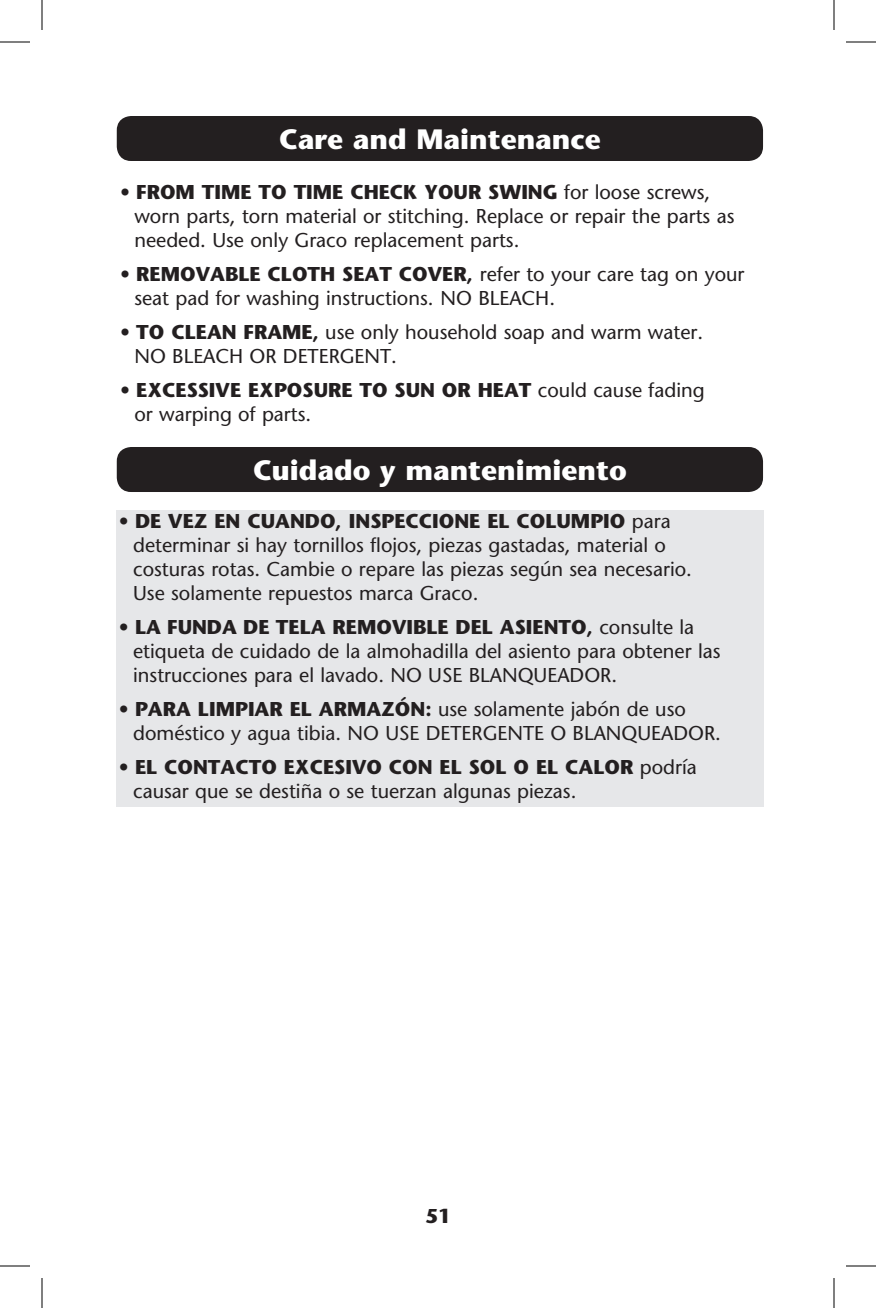
<style>
.page{position:relative;width:876px;height:1308px;background:#fff}
.page>*{position:absolute;margin:0;border:0;box-sizing:border-box;transform-origin:0 0}
.t1{font:700 28px "Stone Sans";color:#fff}
.t2{font:20px/24px "Stone Sans";color:#231f20}
.t3{font:700 20px "Stone Sans";color:#231f20}
.s1{font-weight:700}
</style>
<div class="page">
<div style="left:117px;top:116px;width:646px;height:45px;background:#231f20;border-radius:14px"></div>
<div style="left:117px;top:447px;width:646px;height:45px;background:#231f20;border-radius:14px"></div>
<div style="left:117px;top:510px;width:647px;height:297px;background:#e6e7e9"></div>
<hr style="left:0;top:42px;width:30px;height:1px;background:#000">
<hr style="left:846px;top:42px;width:30px;height:1px;background:#000">
<hr style="left:0;top:1266px;width:30px;height:1px;background:#000">
<hr style="left:846px;top:1266px;width:30px;height:1px;background:#000">
<hr style="left:42px;top:0;width:1px;height:30px;background:#000">
<hr style="left:42px;top:1278px;width:1px;height:30px;background:#000">
<hr style="left:834px;top:0;width:1px;height:30px;background:#000">
<hr style="left:834px;top:1278px;width:1px;height:30px;background:#000">
<h1 class="t1" style="left:279px;top:123px;width:323px">Care and Maintenance</h1>
<p class="t2" style="left:134px;top:180px;width:602px;text-indent:-14px">• <span class="s1">FROM TIME TO TIME CHECK YOUR SWING</span> for loose screws, worn parts, torn material or stitching. Replace or repair the parts as needed. Use only Graco replacement parts.</p>
<p class="t2" style="left:134px;top:262px;width:612px;text-indent:-14px">• <span class="s1">REMOVABLE CLOTH SEAT COVER,</span> refer to your care tag on your seat pad for washing instructions. NO BLEACH.</p>
<p class="t2" style="left:134px;top:320px;width:570px;text-indent:-14px">• <span class="s1">TO CLEAN FRAME,</span> use only household soap and warm water.<br>NO BLEACH OR DETERGENT.</p>
<p class="t2" style="left:134px;top:378px;width:572px;text-indent:-14px">• <span class="s1">EXCESSIVE EXPOSURE TO SUN OR HEAT</span> could cause fading or warping of parts.</p>
<h1 class="t1" style="left:253px;top:454px;width:375px">Cuidado y mantenimiento</h1>
<p class="t2" style="left:133px;top:509px;width:560px;text-indent:-14px">• <span class="s1">DE VEZ EN CUANDO, INSPECCIONE EL COLUMPIO</span> para determinar si hay tornillos flojos, piezas gastadas, material o costuras rotas. Cambie o repare las piezas según sea necesario.<br>Use solamente repuestos marca Graco.</p>
<p class="t2" style="left:133px;top:615px;width:589px;text-indent:-14px">• <span class="s1">LA FUNDA DE TELA REMOVIBLE DEL ASIENTO,</span> consulte la etiqueta de cuidado de la almohadilla del asiento para obtener las instrucciones para el lavado. NO USE BLANQUEADOR.</p>
<p class="t2" style="left:133px;top:697px;width:589px;text-indent:-14px">• <span class="s1">PARA LIMPIAR EL ARMAZÓN:</span> use solamente jabón de uso doméstico y agua tibia. NO USE DETERGENTE O BLANQUEADOR.</p>
<p class="t2" style="left:133px;top:755px;width:565px;text-indent:-14px">• <span class="s1">EL CONTACTO EXCESIVO CON EL SOL O EL CALOR</span> podría causar que se destiña o se tuerzan algunas piezas.</p>
<p class="t3" style="left:425px;top:1204px;width:27px">51</p>
</div>
